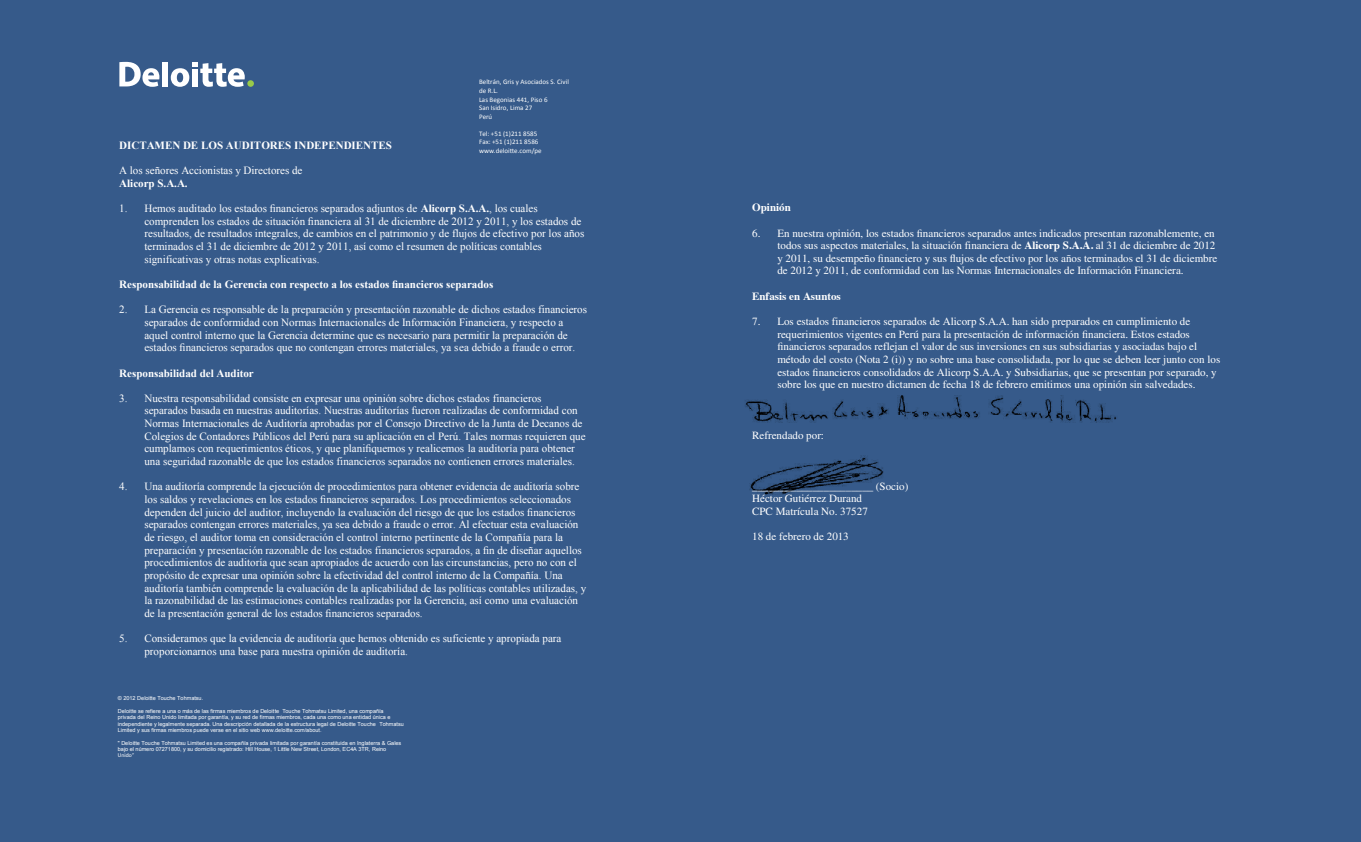
<style>
.page{position:relative;width:1361px;height:842px;background:#365a8a}
.page>*{position:absolute;margin:0;border:0;box-sizing:border-box;transform-origin:0 0}
.t1{font:11px/12.6px "Times New Roman";color:#fff}
.t2{font:11px/12.6px "Times";color:#fff}
.t3{font:700 11px "Times New Roman";color:#fff}
.t4{font:700 11px "Times";color:#fff}
.t5{font:7px/8.6px "Calibri";color:#fff}
.t6{font:5.5px/6.3px "Arial";letter-spacing:-.005em;color:#fff}
.t7{font:5.5px "Arial";color:#fff}
.s1{font-weight:700}
</style>
<div class="page">
<div style="left:162px;top:62px;width:6px;height:24px;background:#fff"></div>
<svg style="left:171px;top:62px;width:74px;height:25px"></svg>
<div style="left:247px;top:80px;width:7px;height:7px;background:#99ca49;border-radius:50%"></div>
<svg style="left:119px;top:62px;width:40px;height:25px"></svg>
<img style="left:745px;top:395px;width:371px;height:28px">
<img style="left:750px;top:456px;width:133px;height:39px">
<p class="t3" style="left:119px;top:138px;width:274px">DICTAMEN DE LOS AUDITORES INDEPENDIENTES</p>
<p class="t5" style="left:479px;top:77px;width:91px">Beltrán, Gris y Asociados S. Civil de R.L.<br>Las Begonias 441, Piso 6<br>San Isidro, Lima 27<br>Perú</p>
<p class="t5" style="left:479px;top:129px;width:61px">Tel: +51 (1)211 8585<br>Fax: +51 (1)211 8586</p>
<p class="t5" style="left:479px;top:146px;width:64px">www.deloitte.com/pe</p>
<p class="t1" style="left:119px;top:164px;width:185px">A los señores Accionistas y Directores de</p>
<p class="t3" style="left:119px;top:176px;width:70px">Alicorp S.A.A.</p>
<p class="t1" style="left:144px;top:202px;width:441px;text-indent:-25px">1. Hemos auditado los estados financieros separados adjuntos de <span class="s1">Alicorp S.A.A.</span>, los cuales comprenden los estados de situación financiera al 31 de diciembre de 2012 y 2011, y los estados de resultados, de resultados integrales, de cambios en el patrimonio y de flujos de efectivo por los años terminados el 31 de diciembre de 2012 y 2011, así como el resumen de políticas contables significativas y otras notas explicativas.</p>
<p class="t3" style="left:119px;top:277px;width:376px">Responsabilidad de la Gerencia con respecto a los estados financieros separados</p>
<p class="t1" style="left:144px;top:303px;width:444px;text-indent:-25px">2. La Gerencia es responsable de la preparación y presentación razonable de dichos estados financieros separados de conformidad con Normas Internacionales de Información Financiera, y respecto a aquel control interno que la Gerencia determine que es necesario para permitir la preparación de estados financieros separados que no contengan errores materiales, ya sea debido a fraude o error.</p>
<p class="t3" style="left:119px;top:365px;width:136px">Responsabilidad del Auditor</p>
<p class="t1" style="left:144px;top:392px;width:443px;text-indent:-25px">3. Nuestra responsabilidad consiste en expresar una opinión sobre dichos estados financieros separados basada en nuestras auditorías. Nuestras auditorías fueron realizadas de conformidad con Normas Internacionales de Auditoría aprobadas por el Consejo Directivo de la Junta de Decanos de Colegios de Contadores Públicos del Perú para su aplicación en el Perú. Tales normas requieren que cumplamos con requerimientos éticos, y que planifiquemos y realicemos la auditoría para obtener una seguridad razonable de que los estados financieros separados no contienen errores materiales.</p>
<p class="t1" style="left:144px;top:480px;width:443px;text-indent:-25px">4. Una auditoría comprende la ejecución de procedimientos para obtener evidencia de auditoría sobre los saldos y revelaciones en los estados financieros separados. Los procedimientos seleccionados dependen del juicio del auditor, incluyendo la evaluación del riesgo de que los estados financieros separados contengan errores materiales, ya sea debido a fraude o error. Al efectuar esta evaluación de riesgo, el auditor toma en consideración el control interno pertinente de la Compañía para la preparación y presentación razonable de los estados financieros separados, a fin de diseñar aquellos procedimientos de auditoría que sean apropiados de acuerdo con las circunstancias, pero no con el propósito de expresar una opinión sobre la efectividad del control interno de la Compañía. Una auditoría también comprende la evaluación de la aplicabilidad de las políticas contables utilizadas, y la razonabilidad de las estimaciones contables realizadas por la Gerencia, así como una evaluación de la presentación general de los estados financieros separados.</p>
<p class="t1" style="left:144px;top:632px;width:418px;text-indent:-25px">5. Consideramos que la evidencia de auditoría que hemos obtenido es suficiente y apropiada para proporcionarnos una base para nuestra opinión de auditoría.</p>
<p class="t6" style="left:118px;top:695px;width:87px">© 2012 Deloitte Touche Tohmatsu.</p>
<p class="t6" style="left:118px;top:708px;width:287px">Deloitte se refiere a una o más de las firmas miembros de Deloitte Touche Tohmatsu Limited, una compañía<br>privada del Reino Unido limitada por garantía, y su red de firmas miembros, cada una como una entidad única e independiente y legalmente separada. Una descripción detallada de la estructura legal de Deloitte Touche Tohmatsu Limited y sus firmas miembros puede verse en el sitio web www.deloitte.com/about.</p>
<p class="t6" style="left:118px;top:740px;width:285px">" Deloitte Touche Tohmatsu Limited es una compañía privada limitada por garantía constituida en Inglaterra &amp; Gales bajo el número 07271800, y su domicilio registrado: Hill House, 1 Little New Street, London, EC4A 3TR, Reino</p>
<p class="t7" style="left:118px;top:752px;width:18px">Unido”</p>
<p class="t4" style="left:752px;top:197px;width:40px">Opinión</p>
<p class="t2" style="left:777px;top:226px;width:441px;text-indent:-25px">6. En nuestra opinión, los estados financieros separados antes indicados presentan razonablemente, en todos sus aspectos materiales, la situación financiera de <span class="s1">Alicorp S.A.A.</span> al 31 de diciembre de 2012 y 2011, su desempeño financiero y sus flujos de efectivo por los años terminados el 31 de diciembre de 2012 y 2011, de conformidad con las Normas Internacionales de Información Financiera.</p>
<p class="t4" style="left:752px;top:286px;width:90px">Enfasis en Asuntos</p>
<p class="t2" style="left:777px;top:315px;width:444px;text-indent:-25px">7. Los estados financieros separados de Alicorp S.A.A. han sido preparados en cumplimiento de requerimientos vigentes en Perú para la presentación de información financiera. Estos estados financieros separados reflejan el valor de sus inversiones en sus subsidiarias y asociadas bajo el método del costo (Nota 2 (i)) y no sobre una base consolidada, por lo que se deben leer junto con los estados financieros consolidados de Alicorp S.A.A. y Subsidiarias, que se presentan por separado, y sobre los que en nuestro dictamen de fecha 18 de febrero emitimos una opinión sin salvedades.</p>
<p class="t2" style="left:752px;top:429px;width:73px">Refrendado por:</p>
<p class="t2" style="left:752px;top:479px;width:158px">______________________ (Socio)<br>Héctor Gutiérrez Durand<br>CPC Matrícula No. 37527</p>
<p class="t2" style="left:752px;top:530px;width:98px">18 de febrero de 2013</p>
</div>
